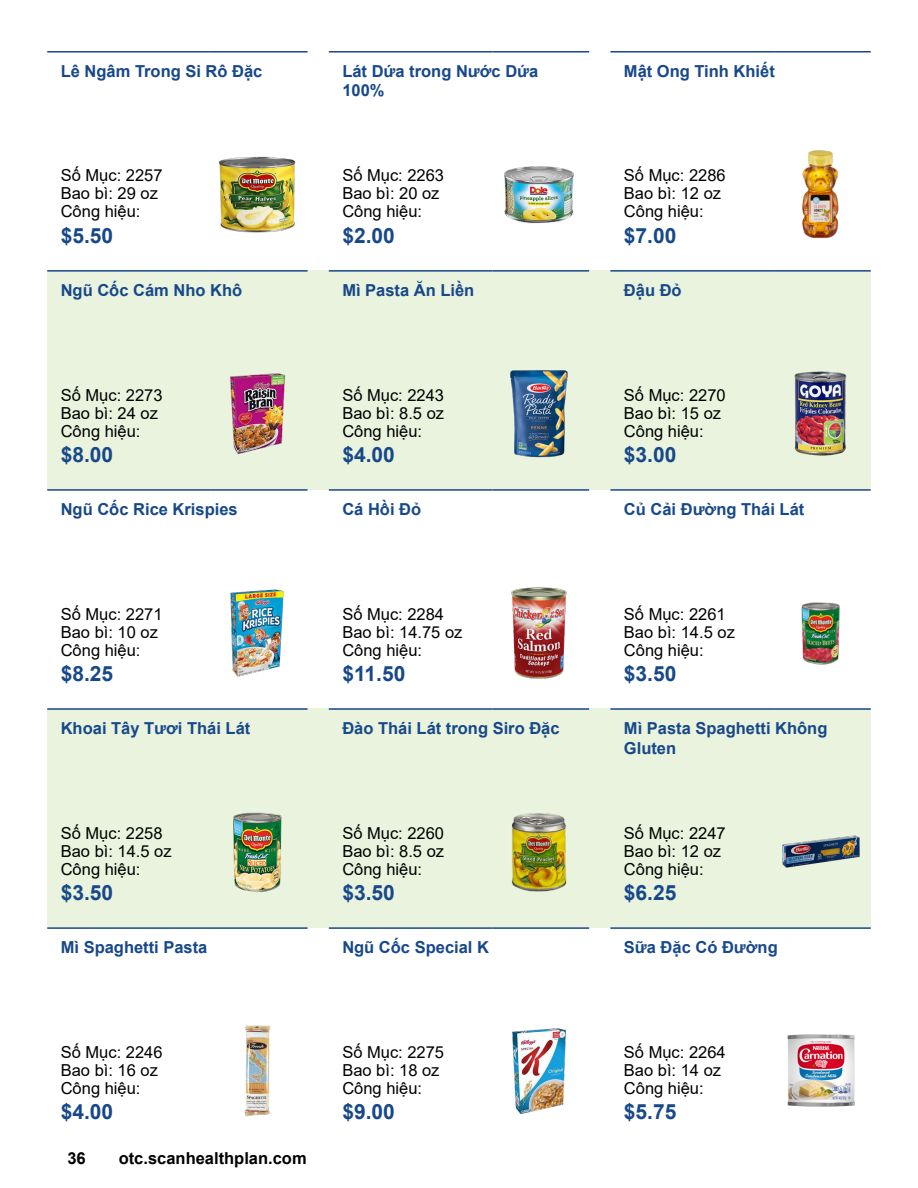
<style>
.page{position:relative;width:918px;height:1188px;background:#fff}
.page>*{position:absolute;margin:0;border:0;box-sizing:border-box;transform-origin:0 0}
.Price{font:700 21px "Arial";color:#17488a}
.Product_Details{font:16.5px "Arial";color:#000}
.Product_Name{font:700 16.5px/19.8px "Arial";color:#17488a}
.t1{font:700 16.5px "Arial";color:#000}
</style>
<div class="page">
<div style="left:47px;top:270px;width:824px;height:219px;background:#e9f3de"></div>
<div style="left:47px;top:708px;width:824px;height:219px;background:#e9f3de"></div>
<hr style="left:47px;top:51px;width:164px;height:2px;background:#17488a">
<hr style="left:211px;top:51px;width:97px;height:2px;background:#17488a">
<img style="left:218px;top:156px;width:78px;height:77px">
<hr style="left:329px;top:51px;width:163px;height:2px;background:#17488a">
<hr style="left:492px;top:51px;width:97px;height:2px;background:#17488a">
<img style="left:504px;top:166px;width:70px;height:58px">
<hr style="left:47px;top:270px;width:164px;height:2px;background:#17488a">
<hr style="left:211px;top:270px;width:97px;height:2px;background:#17488a">
<img style="left:230px;top:373px;width:55px;height:82px">
<hr style="left:329px;top:270px;width:163px;height:2px;background:#17488a">
<hr style="left:492px;top:270px;width:97px;height:2px;background:#17488a">
<img style="left:510px;top:370px;width:58px;height:88px">
<hr style="left:47px;top:489px;width:164px;height:2px;background:#17488a">
<hr style="left:211px;top:489px;width:97px;height:2px;background:#17488a">
<img style="left:230px;top:589px;width:54px;height:88px">
<hr style="left:329px;top:489px;width:163px;height:2px;background:#17488a">
<hr style="left:492px;top:489px;width:97px;height:2px;background:#17488a">
<img style="left:511px;top:587px;width:56px;height:92px">
<hr style="left:610px;top:489px;width:164px;height:2px;background:#17488a">
<hr style="left:774px;top:489px;width:97px;height:2px;background:#17488a">
<img style="left:801px;top:602px;width:39px;height:63px">
<hr style="left:47px;top:708px;width:164px;height:2px;background:#17488a">
<hr style="left:211px;top:708px;width:97px;height:2px;background:#17488a">
<img style="left:233px;top:812px;width:49px;height:80px">
<hr style="left:329px;top:708px;width:163px;height:2px;background:#17488a">
<hr style="left:492px;top:708px;width:97px;height:2px;background:#17488a">
<img style="left:511px;top:813px;width:56px;height:79px">
<hr style="left:610px;top:708px;width:164px;height:2px;background:#17488a">
<hr style="left:774px;top:708px;width:97px;height:2px;background:#17488a">
<img style="left:782px;top:835px;width:78px;height:33px">
<hr style="left:47px;top:927px;width:164px;height:2px;background:#17488a">
<hr style="left:211px;top:927px;width:97px;height:2px;background:#17488a">
<img style="left:244px;top:1025px;width:27px;height:92px">
<hr style="left:329px;top:927px;width:163px;height:2px;background:#17488a">
<hr style="left:492px;top:927px;width:97px;height:2px;background:#17488a">
<img style="left:512px;top:1028px;width:54px;height:86px">
<hr style="left:610px;top:927px;width:164px;height:2px;background:#17488a">
<hr style="left:774px;top:927px;width:97px;height:2px;background:#17488a">
<img style="left:787px;top:1034px;width:68px;height:73px">
<hr style="left:610px;top:270px;width:164px;height:2px;background:#17488a">
<hr style="left:774px;top:270px;width:97px;height:2px;background:#17488a">
<img style="left:794px;top:371px;width:53px;height:85px">
<hr style="left:610px;top:51px;width:164px;height:2px;background:#17488a">
<hr style="left:774px;top:51px;width:97px;height:2px;background:#17488a">
<img style="left:802px;top:150px;width:37px;height:89px">
<p class="Product_Name" style="left:61px;top:61px;width:203px">Lê Ngâm Trong Si Rô Đặc</p>
<p class="Product_Name" style="left:342px;top:61px;width:198px">Lát Dứa trong Nước Dứa<br>100%</p>
<p class="Product_Name" style="left:624px;top:61px;width:152px">Mật Ong Tinh Khiết</p>
<p class="Product_Details" style="left:61px;top:164px;width:103px">Số Mục: 2257</p>
<p class="Product_Details" style="left:61px;top:182px;width:99px">Bao bì: 29 oz</p>
<p class="Product_Details" style="left:61px;top:200px;width:81px">Công hiệu:</p>
<p class="Price" style="left:61px;top:221px;width:54px">$5.50</p>
<p class="Product_Details" style="left:342px;top:164px;width:103px">Số Mục: 2263</p>
<p class="Product_Details" style="left:342px;top:182px;width:99px">Bao bì: 20 oz</p>
<p class="Product_Details" style="left:342px;top:200px;width:81px">Công hiệu:</p>
<p class="Price" style="left:342px;top:221px;width:54px">$2.00</p>
<p class="Product_Details" style="left:624px;top:164px;width:103px">Số Mục: 2286</p>
<p class="Product_Details" style="left:624px;top:182px;width:99px">Bao bì: 12 oz</p>
<p class="Product_Details" style="left:624px;top:200px;width:81px">Công hiệu:</p>
<p class="Price" style="left:624px;top:221px;width:54px">$7.00</p>
<p class="Product_Name" style="left:61px;top:280px;width:183px">Ngũ Cốc Cám Nho Khô</p>
<p class="Product_Name" style="left:342px;top:280px;width:134px">Mì Pasta Ăn Liền</p>
<p class="Product_Name" style="left:624px;top:280px;width:59px">Đậu Đỏ</p>
<p class="Product_Details" style="left:61px;top:383px;width:103px">Số Mục: 2273</p>
<p class="Product_Details" style="left:61px;top:401px;width:99px">Bao bì: 24 oz</p>
<p class="Product_Details" style="left:61px;top:419px;width:81px">Công hiệu:</p>
<p class="Price" style="left:61px;top:440px;width:54px">$8.00</p>
<p class="Product_Details" style="left:342px;top:383px;width:103px">Số Mục: 2243</p>
<p class="Product_Details" style="left:342px;top:401px;width:103px">Bao bì: 8.5 oz</p>
<p class="Product_Details" style="left:342px;top:419px;width:81px">Công hiệu:</p>
<p class="Price" style="left:342px;top:440px;width:54px">$4.00</p>
<p class="Product_Details" style="left:624px;top:383px;width:103px">Số Mục: 2270</p>
<p class="Product_Details" style="left:624px;top:401px;width:99px">Bao bì: 15 oz</p>
<p class="Product_Details" style="left:624px;top:419px;width:81px">Công hiệu:</p>
<p class="Price" style="left:624px;top:440px;width:54px">$3.00</p>
<p class="Product_Name" style="left:61px;top:499px;width:178px">Ngũ Cốc Rice Krispies</p>
<p class="Product_Name" style="left:342px;top:499px;width:80px">Cá Hồi Đỏ</p>
<p class="Product_Name" style="left:624px;top:499px;width:182px">Củ Cải Đường Thái Lát</p>
<p class="Product_Details" style="left:61px;top:603px;width:103px">Số Mục: 2271</p>
<p class="Product_Details" style="left:61px;top:621px;width:99px">Bao bì: 10 oz</p>
<p class="Product_Details" style="left:61px;top:639px;width:81px">Công hiệu:</p>
<p class="Price" style="left:61px;top:659px;width:54px">$8.25</p>
<p class="Product_Details" style="left:342px;top:603px;width:103px">Số Mục: 2284</p>
<p class="Product_Details" style="left:342px;top:621px;width:122px">Bao bì: 14.75 oz</p>
<p class="Product_Details" style="left:342px;top:639px;width:81px">Công hiệu:</p>
<p class="Price" style="left:342px;top:659px;width:65px">$11.50</p>
<p class="Product_Details" style="left:624px;top:603px;width:103px">Số Mục: 2261</p>
<p class="Product_Details" style="left:624px;top:621px;width:112px">Bao bì: 14.5 oz</p>
<p class="Product_Details" style="left:624px;top:639px;width:81px">Công hiệu:</p>
<p class="Price" style="left:624px;top:659px;width:54px">$3.50</p>
<p class="Product_Name" style="left:61px;top:718px;width:191px">Khoai Tây Tươi Thái Lát</p>
<p class="Product_Name" style="left:342px;top:718px;width:219px">Đào Thái Lát trong Siro Đặc</p>
<p class="Product_Name" style="left:624px;top:718px;width:205px">Mì Pasta Spaghetti Không<br>Gluten</p>
<p class="Product_Details" style="left:61px;top:822px;width:103px">Số Mục: 2258</p>
<p class="Product_Details" style="left:61px;top:840px;width:112px">Bao bì: 14.5 oz</p>
<p class="Product_Details" style="left:61px;top:858px;width:81px">Công hiệu:</p>
<p class="Price" style="left:61px;top:878px;width:54px">$3.50</p>
<p class="Product_Details" style="left:342px;top:822px;width:103px">Số Mục: 2260</p>
<p class="Product_Details" style="left:342px;top:840px;width:103px">Bao bì: 8.5 oz</p>
<p class="Product_Details" style="left:342px;top:858px;width:81px">Công hiệu:</p>
<p class="Price" style="left:342px;top:878px;width:54px">$3.50</p>
<p class="Product_Details" style="left:624px;top:822px;width:103px">Số Mục: 2247</p>
<p class="Product_Details" style="left:624px;top:840px;width:99px">Bao bì: 12 oz</p>
<p class="Product_Details" style="left:624px;top:858px;width:81px">Công hiệu:</p>
<p class="Price" style="left:624px;top:878px;width:54px">$6.25</p>
<p class="Product_Name" style="left:61px;top:937px;width:148px">Mì Spaghetti Pasta</p>
<p class="Product_Name" style="left:342px;top:937px;width:148px">Ngũ Cốc Special K</p>
<p class="Product_Name" style="left:624px;top:937px;width:155px">Sữa Đặc Có Đường</p>
<p class="Product_Details" style="left:61px;top:1041px;width:103px">Số Mục: 2246</p>
<p class="Product_Details" style="left:61px;top:1059px;width:99px">Bao bì: 16 oz</p>
<p class="Product_Details" style="left:61px;top:1077px;width:81px">Công hiệu:</p>
<p class="Price" style="left:61px;top:1097px;width:54px">$4.00</p>
<p class="Product_Details" style="left:342px;top:1041px;width:103px">Số Mục: 2275</p>
<p class="Product_Details" style="left:342px;top:1059px;width:99px">Bao bì: 18 oz</p>
<p class="Product_Details" style="left:342px;top:1077px;width:81px">Công hiệu:</p>
<p class="Price" style="left:342px;top:1097px;width:54px">$9.00</p>
<p class="Product_Details" style="left:624px;top:1041px;width:103px">Số Mục: 2264</p>
<p class="Product_Details" style="left:624px;top:1059px;width:99px">Bao bì: 14 oz</p>
<p class="Product_Details" style="left:624px;top:1077px;width:81px">Công hiệu:</p>
<p class="Price" style="left:624px;top:1097px;width:54px">$5.75</p>
<p class="t1" style="left:67px;top:1147px;width:20px">36</p>
<p class="t1" style="left:119px;top:1147px;width:189px">otc.scanhealthplan.com</p>
</div>
